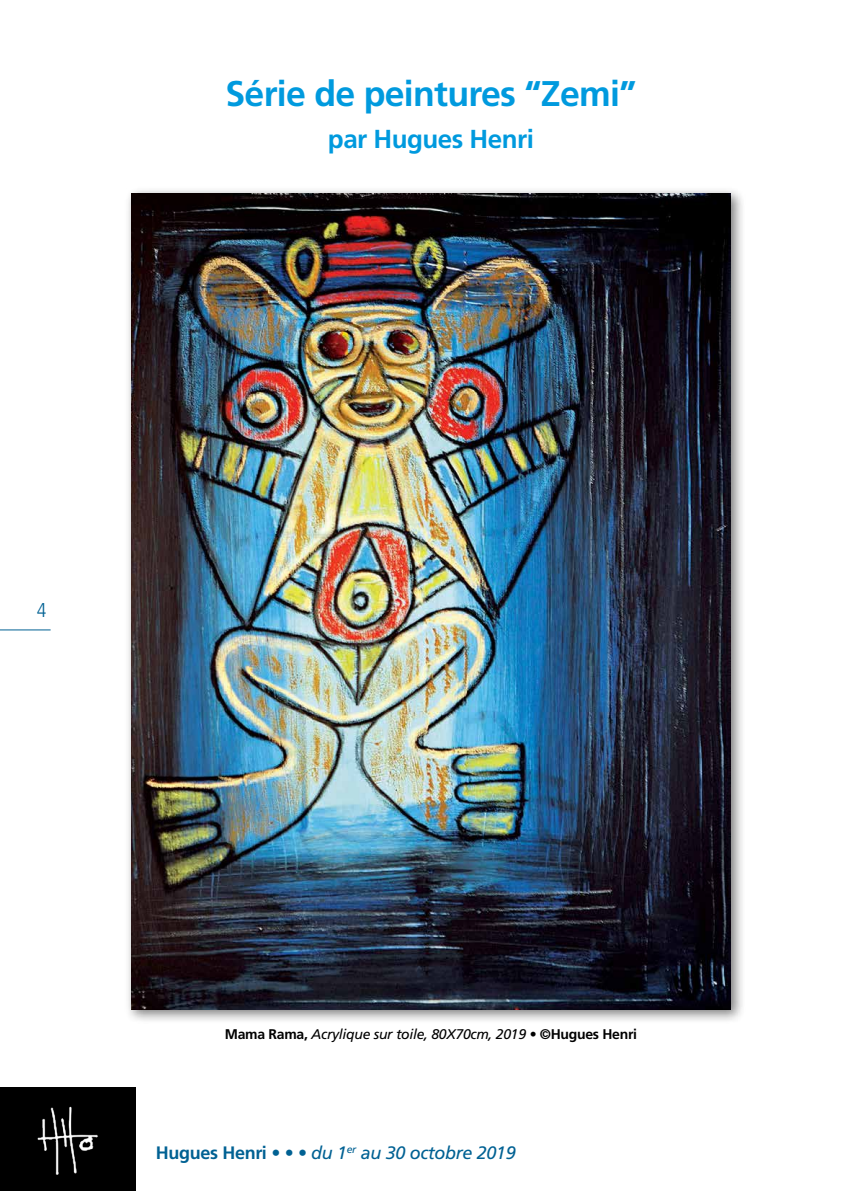
<style>
.page{position:relative;width:842px;height:1191px;background:#fff}
.page>*{position:absolute;margin:0;border:0;box-sizing:border-box;transform-origin:0 0}
.t1{font:700 35.6px "Frutiger";letter-spacing:-.02em;color:#009ade}
.t2{font:700 26px "Frutiger";letter-spacing:-.02em;color:#009ade}
.t3{font:300 condensed 20px "Frutiger";color:#006193}
.t4{font:italic 18px "Frutiger";letter-spacing:-.02em;color:#006193}
.t5{font:italic 14px "Frutiger";letter-spacing:-.02em;color:#000}
.s1{font-weight:700;font-style:normal}
</style>
<div class="page">
<div style="left:0;top:1087px;width:136px;height:104px;background:#000"></div>
<img style="left:37px;top:1106px;width:61px;height:68px">
<hr style="left:0;top:629px;width:51px;height:1px;background:#006193">
<div style="left:125px;top:186px;width:621px;height:838px;background:#000;opacity:.5"></div>
<img style="left:131px;top:193px;width:600px;height:816px">
<h1 class="t1" style="left:225px;top:73px;width:413px">Série de peintures “Zemi”</h1>
<h2 class="t2" style="left:328px;top:124px;width:207px">par Hugues Henri</h2>
<h3 class="t3" style="left:37px;top:599px;width:11px">4</h3>
<p class="t5" style="left:225px;top:1025px;width:414px"><span class="s1">Mama Rama,</span> Acrylique sur toile, 80X70cm, 2019 • <span class="s1">©Hugues Henri</span></p>
<p class="t4" style="left:156px;top:1142px;width:361px"><span class="s1">Hugues Henri</span> • • • du 1<sup>er</sup> au 30 octobre 2019</p>
</div>
